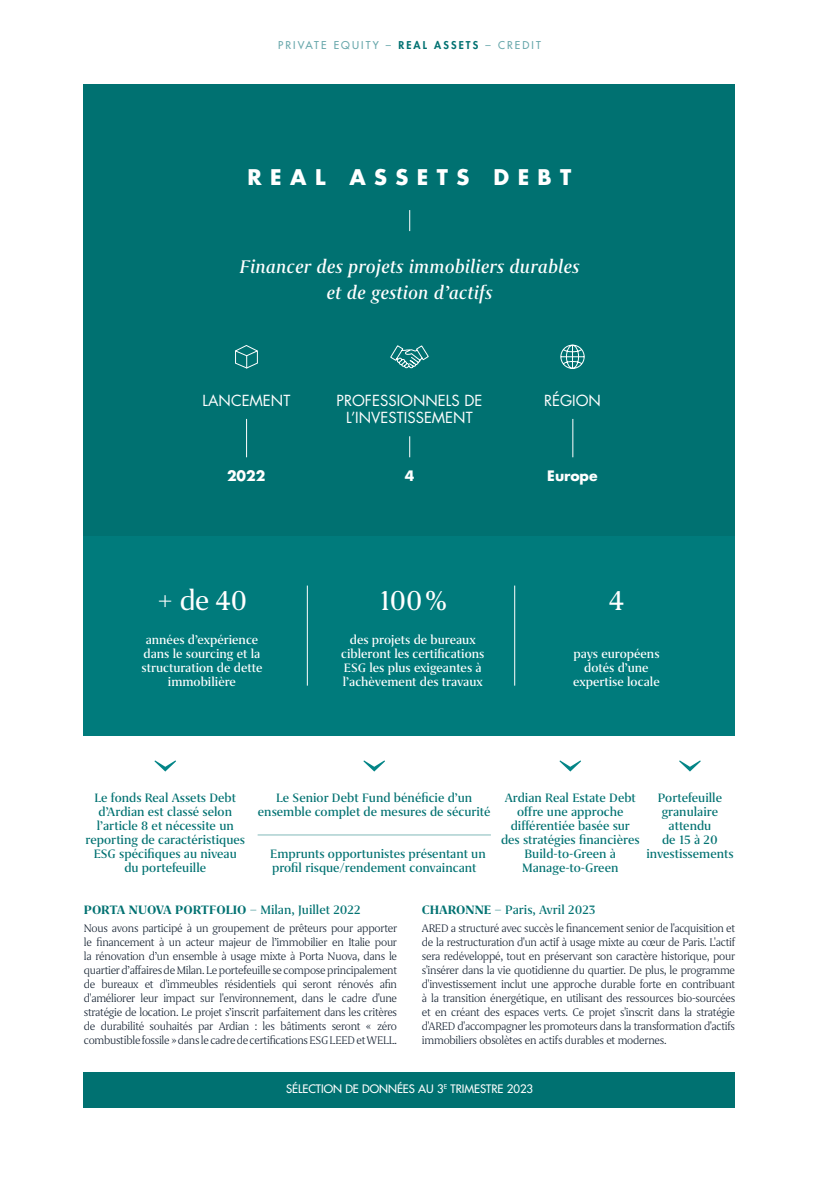
<style>
.page{position:relative;width:819px;height:1191px;background:#fff}
.page>*{position:absolute;margin:0;border:0;box-sizing:border-box;transform-origin:0 0}
.t1{font:31.5px "Grifo S";letter-spacing:-.025em;color:#fff}
.t2{font:italic 500 21px/26.2px "Grifo S";color:#fff;text-align:center}
.t3{font:700 21px "Futura Std";letter-spacing:.4em;color:#fff}
.t4{font:14.88px/17.5px "Futura Std";color:#fff;text-align:center}
.t5{font:500 14px/14px "Grifo S";color:#007171;text-align:center}
.t6{font:500 14px/14px "Grifo S";color:#fff;text-align:center}
.t7{font:700 14px "Grifo S";letter-spacing:-.005em;color:#007171}
.t8{font:700 14px "Futura Std";color:#fff}
.t9{font:300 12.6px/14px "Grifo S";letter-spacing:-.02em;color:#172434;text-align:justify}
.t10{font:500 11.38px "Futura Std";color:#fff}
.t11{font:500 10.5px "Futura Std";letter-spacing:.2em;color:#67a7ab}
.s1{font-weight:800;color:#007171}
.s2{font-weight:700}
.s3{font-weight:500}
</style>
<div class="page">
<div style="left:84px;top:84px;width:651px;height:1023px;background:#007171"></div>
<svg style="left:409px;top:210px;width:1px;height:21px"></svg>
<svg style="left:235px;top:345px;width:23px;height:23px"></svg>
<svg style="left:390px;top:345px;width:39px;height:23px"></svg>
<svg style="left:560px;top:345px;width:24px;height:24px"></svg>
<div style="left:66px;top:735px;width:686px;height:336px;background:#fff"></div>
<div style="left:84px;top:536px;width:651px;height:199px;background:#007b7c"></div>
<svg style="left:409px;top:436px;width:1px;height:21px"></svg>
<hr style="left:572px;top:419px;width:1px;height:38px;background:#fff">
<hr style="left:246px;top:419px;width:1px;height:38px;background:#fff">
<hr style="left:307px;top:585px;width:1px;height:100px;background:#fff">
<hr style="left:514px;top:585px;width:1px;height:100px;background:#fff">
<svg style="left:154px;top:760px;width:22px;height:11px"></svg>
<svg style="left:363px;top:760px;width:22px;height:11px"></svg>
<svg style="left:559px;top:760px;width:22px;height:11px"></svg>
<svg style="left:679px;top:760px;width:21px;height:11px"></svg>
<hr style="left:257px;top:834px;width:234px;height:1px;background:#007171">
<p class="t11" style="left:278px;top:39px;width:264px">PRIVATE EQUITY – <span class="s1">REAL ASSETS</span> – CREDIT</p>
<h2 class="t3" style="left:247px;top:163px;width:325px">REAL ASSETS DEBT</h2>
<h2 class="t2" style="left:239px;top:253px;width:341px">Financer des projets immobiliers durables et de gestion d’actifs</h2>
<p class="t4" style="left:202px;top:392px;width:89px">LANCEMENT</p>
<p class="t4" style="left:544px;top:392px;width:58px">RÉGION</p>
<p class="t4" style="left:336px;top:392px;width:147px">PROFESSIONNELS DE<br>L’INVESTISSEMENT</p>
<p class="t8" style="left:227px;top:466px;width:40px">2022</p>
<p class="t8" style="left:405px;top:466px;width:11px">4</p>
<p class="t8" style="left:547px;top:466px;width:52px">Europe</p>
<h1 class="t1" style="left:157px;top:583px;width:92px">+ de 40</h1>
<p class="t6" style="left:141px;top:632px;width:122px">années d’expérience dans le sourcing et la structuration de dette immobilière</p>
<h1 class="t1" style="left:379px;top:583px;width:69px">100%</h1>
<p class="t6" style="left:341px;top:632px;width:145px">des projets de bureaux cibleront les certifications<br>ESG les plus exigeantes à l’achèvement des travaux</p>
<h1 class="t1" style="left:608px;top:583px;width:18px">4</h1>
<p class="t6" style="left:573px;top:646px;width:88px">pays européens dotés d’une expertise locale</p>
<p class="t5" style="left:85px;top:790px;width:161px">Le fonds Real Assets Debt d’Ardian est classé selon l’article 8 et nécessite un reporting de caractéristiques<br>ESG spécifiques au niveau du portefeuille</p>
<p class="t5" style="left:258px;top:790px;width:234px">Le Senior Debt Fund bénéficie d’un ensemble complet de mesures de sécurité</p>
<p class="t5" style="left:501px;top:790px;width:140px">Ardian Real Estate Debt offre une approche différentiée basée sur des stratégies financières<br>Build-to-Green à<br>Manage-to-Green</p>
<p class="t5" style="left:646px;top:790px;width:89px">Portefeuille granulaire attendu<br>de 15 à 20 investissements</p>
<p class="t5" style="left:270px;top:846px;width:217px;text-align:left">Emprunts opportunistes présentant un profil risque/rendement convaincant</p>
<p class="t5" style="left:422px;top:902px;width:175px"><span class="s2">CHARONNE</span> – Paris, Avril 2023</p>
<p class="t9" style="left:422px;top:920px;width:315px">ARED a structuré avec succès le financement senior de l'acquisition et de la restructuration d'un actif à usage mixte au cœur de Paris. L'actif sera redéveloppé, tout en préservant son caractère historique, pour s'insérer dans la vie quotidienne du quartier. De plus, le programme d'investissement inclut une approche durable forte en contribuant à la transition énergétique, en utilisant des ressources bio-sourcées et en créant des espaces verts. Ce projet s'inscrit dans la stratégie d'ARED d'accompagner les promoteurs dans la transformation d'actifs immobiliers obsolètes en actifs durables et modernes.</p>
<p class="t7" style="left:84px;top:902px;width:278px">PORTA NUOVA PORTFOLIO <span class="s3">– Milan, Juillet 2022</span></p>
<p class="t9" style="left:84px;top:920px;width:315px">Nous avons participé à un groupement de prêteurs pour apporter le financement à un acteur majeur de l’immobilier en Italie pour la rénovation d’un ensemble à usage mixte à Porta Nuova, dans le quartier d’affaires de Milan. Le portefeuille se compose principalement de bureaux et d'immeubles résidentiels qui seront rénovés afin d'améliorer leur impact sur l'environnement, dans le cadre d'une stratégie de location. Le projet s’inscrit parfaitement dans les critères de durabilité souhaités par Ardian : les bâtiments seront « zéro combustible fossile » dans le cadre de certifications ESG LEED et WELL.</p>
<p class="t10" style="left:286px;top:1081px;width:248px">SÉLECTION DE DONNÉES AU 3<sup>E</sup> TRIMESTRE 2023</p>
</div>
